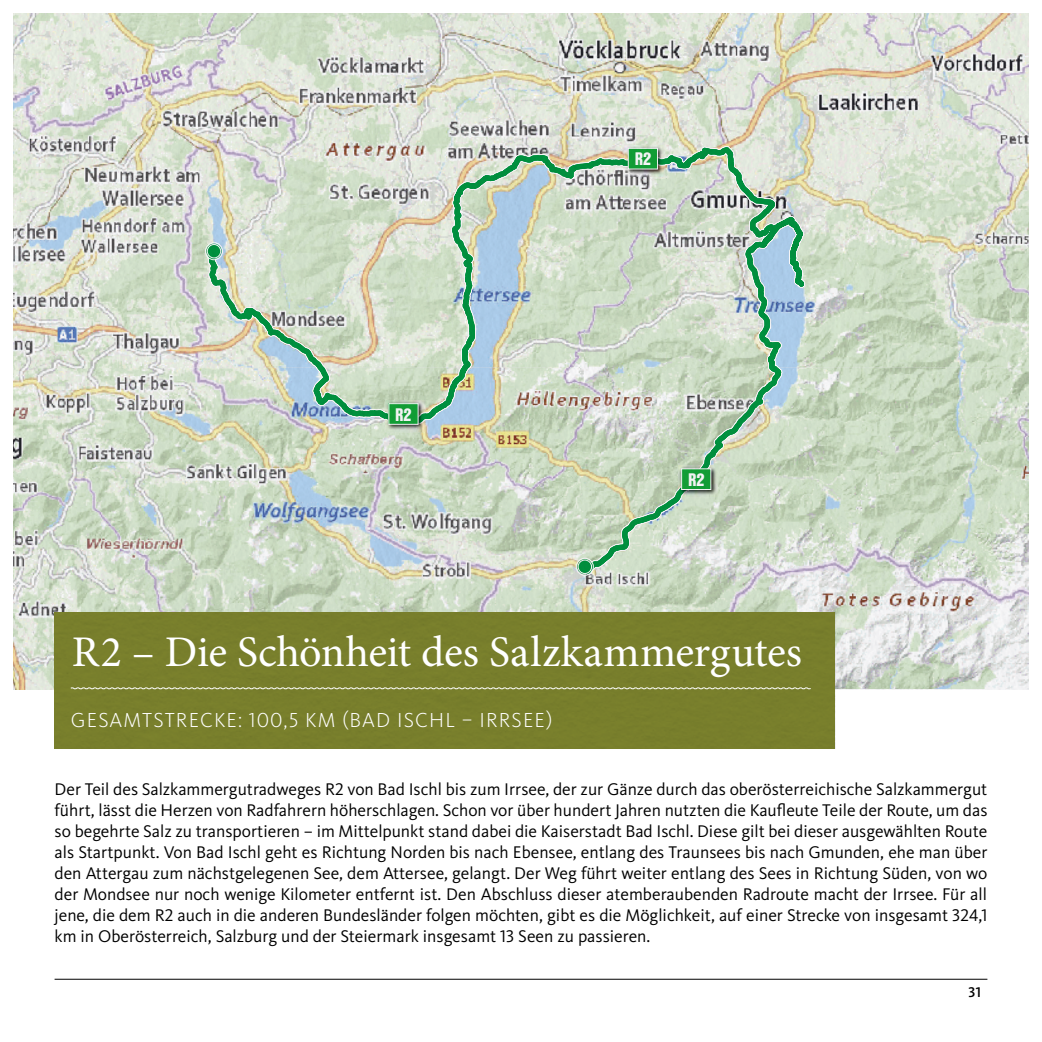
<style>
.page{position:relative;width:1042px;height:1042px;background:#fff}
.page>*{position:absolute;margin:0;border:0;box-sizing:border-box;transform-origin:0 0}
.t1{font:43.75px "Minion Pro";letter-spacing:-.005em;color:#fff}
.t2{font:300 21px "Kievit OT";letter-spacing:.055em;color:#fff}
.t3{font:18.9px "Nimbus San D Blac Cond";color:#fff}
.t4{font:17.5px/21px "Kievit OT";color:#000;text-align:justify}
.t5{font:500 14.53px "Kievit OT";color:#000}
</style>
<div class="page">
<hr style="left:55px;top:979px;width:932px;height:1px;background:#000">
<svg style="left:183px;top:13px;width:846px;height:599px;background:#d1dac8"></svg>
<img style="left:549px;top:13px;width:480px;height:125px">
<img style="left:549px;top:136px;width:134px;height:10px">
<img style="left:13px;top:368px;width:170px;height:321px">
<img style="left:765px;top:347px;width:264px;height:342px">
<img style="left:13px;top:13px;width:175px;height:93px">
<img style="left:188px;top:13px;width:128px;height:355px">
<img style="left:517px;top:13px;width:32px;height:133px">
<img style="left:13px;top:106px;width:177px;height:262px">
<svg style="left:209px;top:147px;width:595px;height:426px;background:#c4d3c2"></svg>
<img style="left:710px;top:465px;width:8px;height:32px">
<img style="left:678px;top:465px;width:31px;height:32px">
<div style="left:681px;top:469px;width:30px;height:20px;background:#129d35"></div>
<div style="left:681px;top:468px;width:30px;height:22px;border:1px solid #fff"></div>
<img style="left:624px;top:145px;width:40px;height:32px">
<img style="left:624px;top:157px;width:40px;height:9px">
<div style="left:628px;top:148px;width:29px;height:21px;background:#129d35"></div>
<div style="left:628px;top:148px;width:30px;height:21px;border:1px solid #fff"></div>
<img style="left:385px;top:400px;width:40px;height:32px">
<img style="left:385px;top:413px;width:40px;height:10px">
<div style="left:389px;top:404px;width:29px;height:20px;background:#129d35"></div>
<div style="left:388px;top:403px;width:30px;height:22px;border:1px solid #fff"></div>
<svg style="left:577px;top:559px;width:15px;height:15px"></svg>
<div style="left:576px;top:558px;width:18px;height:18px;border:1px solid #fff;border-radius:50%"></div>
<div style="left:578px;top:559px;width:14px;height:15px;border:1px solid #fff;border-radius:50%"></div>
<svg style="left:206px;top:244px;width:16px;height:15px"></svg>
<div style="left:205px;top:242px;width:18px;height:18px;border:1px solid #fff;border-radius:50%"></div>
<div style="left:207px;top:244px;width:14px;height:14px;border:1px solid #fff;border-radius:50%"></div>
<div style="left:55px;top:612px;width:780px;height:137px;background:#787e2c"></div>
<svg style="left:70px;top:687px;width:741px;height:2px"></svg>
<p class="t3" style="left:395px;top:403px;width:18px">R2</p>
<p class="t3" style="left:635px;top:148px;width:18px">R2</p>
<p class="t3" style="left:688px;top:469px;width:18px">R2</p>
<h1 class="t1" style="left:72px;top:623px;width:731px">R2 – Die Schönheit des Salzkammergutes</h1>
<p class="t2" style="left:71px;top:708px;width:483px">GESAMTSTRECKE: 100,5 KM (BAD ISCHL – IRRSEE)</p>
<p class="t4" style="left:55px;top:779px;width:934px">Der Teil des Salzkammergutradweges R2 von Bad Ischl bis zum Irrsee, der zur Gänze durch das oberösterreichische Salzkammergut führt, lässt die Herzen von Radfahrern höherschlagen. Schon vor über hundert Jahren nutzten die Kaufleute Teile der Route, um das so begehrte Salz zu transportieren – im Mittelpunkt stand dabei die Kaiserstadt Bad Ischl. Diese gilt bei dieser ausgewählten Route als Startpunkt. Von Bad Ischl geht es Richtung Norden bis nach Ebensee, entlang des Traunsees bis nach Gmunden, ehe man über den Attergau zum nächstgelegenen See, dem Attersee, gelangt. Der Weg führt weiter entlang des Sees in Richtung Süden, von wo der Mondsee nur noch wenige Kilometer entfernt ist. Den Abschluss dieser atemberaubenden Radroute macht der Irrsee. Für all jene, die dem R2 auch in die anderen Bundesländer folgen möchten, gibt es die Möglichkeit, auf einer Strecke von insgesamt 324,1 km in Oberösterreich, Salzburg und der Steiermark insgesamt 13 Seen zu passieren.</p>
<p class="t5" style="left:968px;top:984px;width:14px">31</p>
</div>
